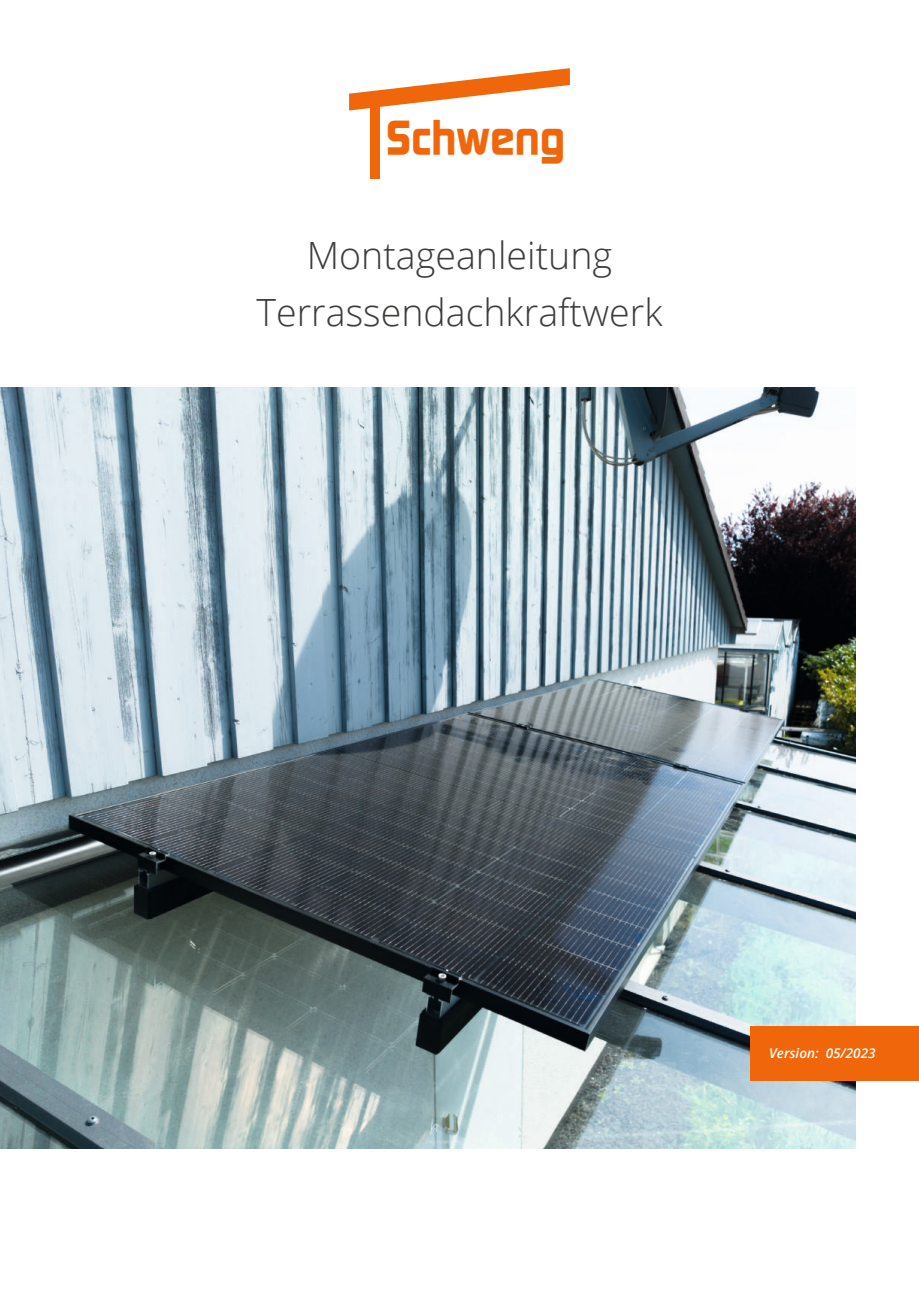
<style>
.page{position:relative;width:919px;height:1289px;background:#fff}
.page>*{position:absolute;margin:0;border:0;box-sizing:border-box;transform-origin:0 0}
.t1{font:700 47.4px "Continuum";color:#ef660b}
.t2{font:300 37.5px/57.3px "Open Sans";color:#3c3c3b;text-align:center}
.t3{font:italic 600 13.5px "Open Sans";color:#fff}
</style>
<div class="page">
<img style="left:0;top:387px;width:855px;height:761px">
<div style="left:750px;top:1026px;width:168px;height:54px;background:#ef660b"></div>
<div style="left:370px;top:105px;width:9px;height:74px;background:#ef660b"></div>
<svg style="left:349px;top:68px;width:221px;height:42px"></svg>
<p class="t1" style="left:386px;top:115px;width:180px">Schweng</p>
<p class="t2" style="left:256px;top:230px;width:407px">Montageanleitung<br>Terrassendachkraftwerk</p>
<p class="t3" style="left:769px;top:1045px;width:108px">Version: 05/2023</p>
</div>
